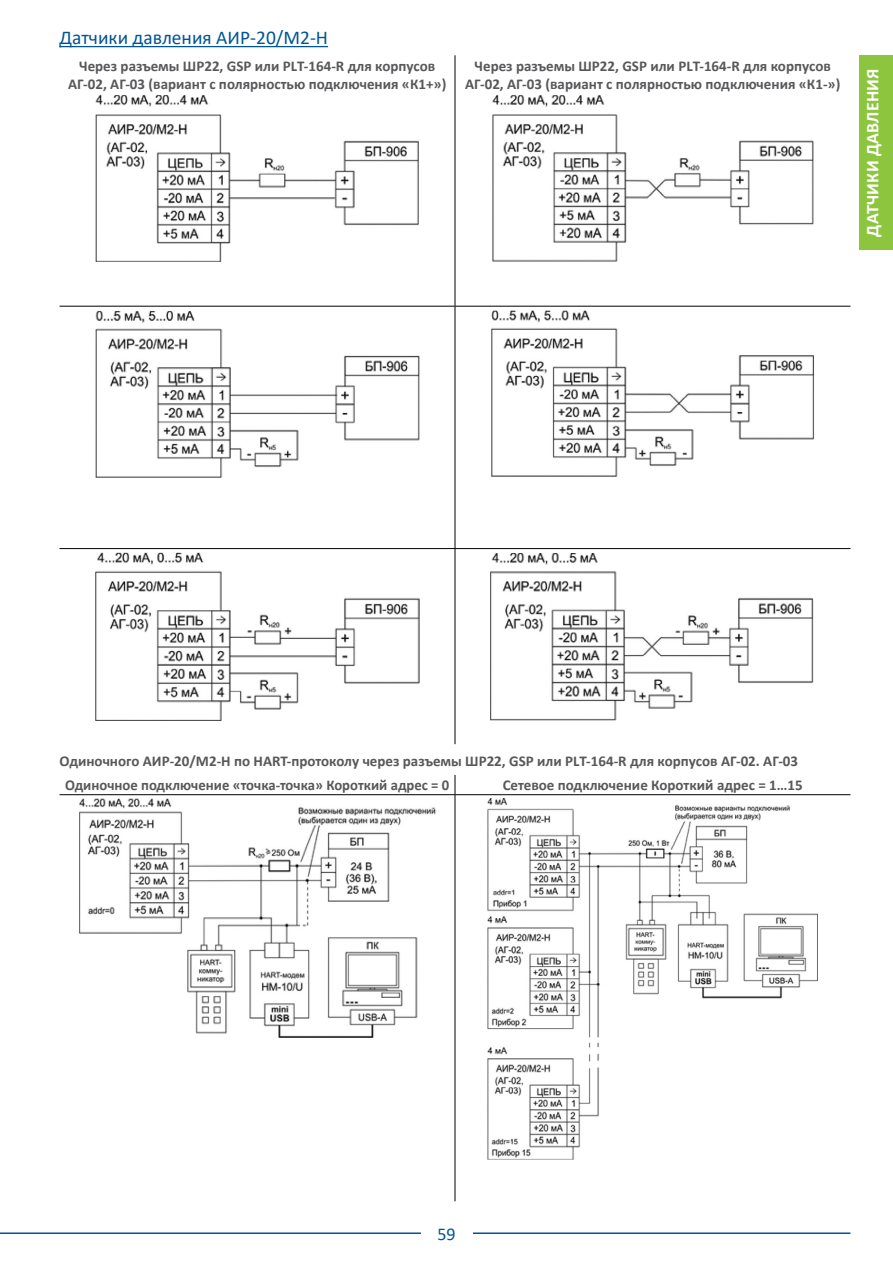
<style>
.page{position:relative;width:893px;height:1263px;background:#fff}
.page>*{position:absolute;margin:0;border:0;box-sizing:border-box;transform-origin:0 0}
.t1{font:19.5px "Calibri";color:#005595}
.t2{font:700 18px "Calibri";letter-spacing:.01em;color:#fff}
.t3{font:18px "Calibri";color:#005595}
.t4{font:700 15px/18px "Calibri";color:#58585b;text-align:center}
</style>
<div class="page">
<hr style="left:0;top:1232px;width:850px;height:2px;background:#005595">
<hr style="left:60px;top:46px;width:268px;height:1px;background:#005595">
<div style="left:421px;top:1225px;width:51px;height:16px;background:#fff"></div>
<div style="left:859px;top:55px;width:34px;height:195px;background:#8dc63e"></div>
<hr style="left:455px;top:55px;width:1px;height:251px;background:#000">
<hr style="left:60px;top:306px;width:395px;height:1px;background:#000">
<hr style="left:455px;top:306px;width:395px;height:1px;background:#000">
<hr style="left:455px;top:307px;width:1px;height:241px;background:#000">
<hr style="left:60px;top:548px;width:395px;height:1px;background:#000">
<hr style="left:455px;top:548px;width:395px;height:1px;background:#000">
<hr style="left:455px;top:549px;width:1px;height:195px;background:#000">
<img style="left:95px;top:95px;width:324px;height:167px">
<img style="left:492px;top:95px;width:322px;height:167px">
<img style="left:95px;top:311px;width:324px;height:167px">
<img style="left:491px;top:310px;width:323px;height:167px">
<img style="left:95px;top:553px;width:324px;height:167px">
<img style="left:491px;top:553px;width:323px;height:167px">
<svg style="left:455px;top:775px;width:1px;height:19px"></svg>
<hr style="left:60px;top:794px;width:395px;height:1px;background:#000">
<hr style="left:455px;top:794px;width:395px;height:1px;background:#000">
<hr style="left:455px;top:795px;width:1px;height:406px;background:#000">
<img style="left:79px;top:799px;width:357px;height:238px">
<img style="left:488px;top:799px;width:330px;height:360px">
<h1 class="t1" style="left:60px;top:24px;width:270px">Датчики давления АИР-20/М2-H</h1>
<p class="t4" style="left:68px;top:57px;width:380px">Через разъемы ШР22, GSP или PLТ-164-R для корпусов<br>АГ-02, АГ-03 (вариант с полярностью подключения «К1+»)</p>
<p class="t4" style="left:465px;top:57px;width:377px">Через разъемы ШР22, GSP или PLТ-164-R для корпусов<br>АГ-02, АГ-03 (вариант с полярностью подключения «К1-»)</p>
<p class="t2" style="left:860px;top:236px;width:170px;rotate:-90deg">ДАТЧИКИ ДАВЛЕНИЯ</p>
<p class="t4" style="left:65px;top:749px;width:734px;line-height:24px;text-align:left;text-indent:-6px">Одиночного АИР-20/M2-H по HART-протоколу через разъемы ШР22, GSP или PLТ-164-R для корпусов АГ-02. АГ-03<br>Одиночное подключение «точка-точка» Короткий адрес = 0</p>
<p class="t4" style="left:503px;top:776px;width:302px">Сетевое подключение Короткий адрес = 1…15</p>
<p class="t3" style="left:437px;top:1221px;width:20px">59</p>
</div>
